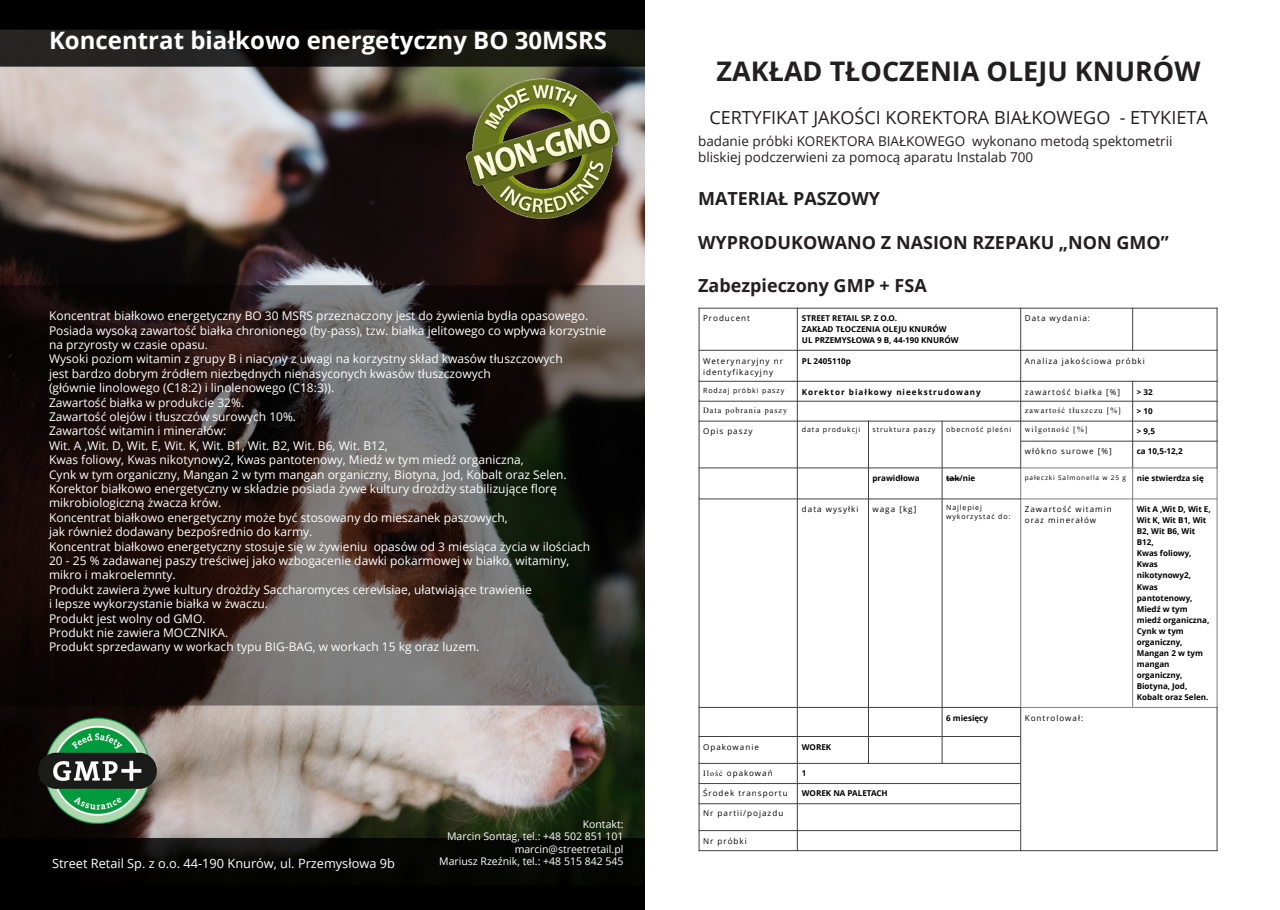
<style>
.page{position:relative;width:1280px;height:910px;background:#fff}
.page>*{position:absolute;margin:0;border:0;box-sizing:border-box;transform-origin:0 0}
.t1{font:700 27px "Open Sans";color:#231f20}
.t2{font:700 24px "Open Sans";color:#fff}
.t3{font:700 18px "Open Sans";color:#231f20}
.t4{font:18px "Open Sans";color:#231f20}
.t5{font:13.5px "Open Sans";color:#231f20}
.t6{font:12.75px "Open Sans";color:#fff}
.t7{font:12px "Open Sans";color:#fff}
.t8{font:10.5px "Open Sans";color:#fff}
.t9{font:700 8.1px/11.1px "Open Sans";color:#000}
.t10{font:8.1px/11.1px "Open Sans";letter-spacing:.125em;color:#000}
.t11{font:8.1px "Times New Roman";letter-spacing:.125em;color:#000}
.t12{font:700 8.1px "Open Sans";letter-spacing:.125em;color:#000}
.t13{font:7.05px/9.1px "Open Sans";letter-spacing:.125em;color:#000}
.t14{font:6.6px "Open Sans";letter-spacing:.125em;color:#000}
.s1{font-family:"Times New Roman"}
</style>
<div class="page">
<img style="left:0;top:0;width:645px;height:910px">
<svg style="left:946px;top:479px;width:14px;height:1px"></svg>
<hr style="left:797px;top:308px;width:1px;height:543px;background:#404040">
<hr style="left:868px;top:421px;width:1px;height:343px;background:#404040">
<hr style="left:942px;top:421px;width:1px;height:343px;background:#404040">
<hr style="left:1020px;top:308px;width:1px;height:160px;background:#404040">
<hr style="left:1020px;top:468px;width:1px;height:239px;background:#808080">
<hr style="left:1020px;top:707px;width:1px;height:144px;background:#404040">
<hr style="left:1132px;top:308px;width:1px;height:43px;background:#404040">
<hr style="left:1132px;top:381px;width:1px;height:87px;background:#404040">
<hr style="left:1132px;top:468px;width:1px;height:240px;background:#808080">
<hr style="left:698px;top:350px;width:519px;height:1px;background:#404040">
<hr style="left:698px;top:381px;width:519px;height:1px;background:#404040">
<hr style="left:698px;top:401px;width:519px;height:1px;background:#404040">
<hr style="left:698px;top:421px;width:519px;height:1px;background:#404040">
<hr style="left:1021px;top:441px;width:196px;height:1px;background:#404040">
<hr style="left:698px;top:468px;width:323px;height:1px;background:#404040">
<hr style="left:1021px;top:468px;width:196px;height:1px;background:#808080">
<hr style="left:698px;top:499px;width:323px;height:1px;background:#404040">
<hr style="left:1021px;top:499px;width:196px;height:1px;background:#808080">
<hr style="left:698px;top:707px;width:323px;height:1px;background:#404040">
<hr style="left:1021px;top:707px;width:196px;height:1px;background:#808080">
<hr style="left:698px;top:736px;width:322px;height:1px;background:#404040">
<hr style="left:698px;top:763px;width:322px;height:1px;background:#404040">
<hr style="left:698px;top:783px;width:322px;height:1px;background:#404040">
<hr style="left:698px;top:803px;width:322px;height:1px;background:#404040">
<hr style="left:698px;top:830px;width:322px;height:1px;background:#404040">
<hr style="left:699px;top:308px;width:1px;height:543px;background:#404040">
<hr style="left:1217px;top:308px;width:1px;height:160px;background:#404040">
<hr style="left:1217px;top:468px;width:1px;height:239px;background:#808080">
<hr style="left:1217px;top:707px;width:1px;height:144px;background:#404040">
<hr style="left:698px;top:308px;width:519px;height:1px;background:#404040">
<hr style="left:698px;top:850px;width:519px;height:1px;background:#404040">
<p class="t2" style="left:49px;top:24px;width:559px">Koncentrat białkowo energetyczny BO 30MSRS</p>
<p class="t7" style="left:49px;top:308px;width:541px">Koncentrat białkowo energetyczny BO 30 MSRS przeznaczony jest do żywienia bydła opasowego.</p>
<p class="t7" style="left:49px;top:322px;width:559px">Posiada wysoką zawartość białka chronionego (by-pass), tzw. białka jelitowego co wpływa korzystnie</p>
<p class="t7" style="left:49px;top:336px;width:160px">na przyrosty w czasie opasu.</p>
<p class="t7" style="left:49px;top:351px;width:515px">Wysoki poziom witamin z grupy B i niacyny z uwagi na korzystny skład kwasów tłuszczowych</p>
<p class="t7" style="left:49px;top:365px;width:443px">jest bardzo dobrym źródłem niezbędnych nienasyconych kwasów tłuszczowych</p>
<p class="t7" style="left:49px;top:380px;width:287px">(głównie linolowego (C18:2) i linolenowego (C18:3)).</p>
<p class="t7" style="left:49px;top:394px;width:197px">Zawartość białka w produkcie 32%.</p>
<p class="t7" style="left:49px;top:408px;width:249px">Zawartość olejów i tłuszczów surowych 10%.</p>
<p class="t7" style="left:49px;top:423px;width:179px">Zawartość witamin i minerałów:</p>
<p class="t7" style="left:49px;top:437px;width:340px">Wit. A ,Wit. D, Wit. E, Wit. K, Wit. B1, Wit. B2, Wit. B6, Wit. B12,</p>
<p class="t7" style="left:49px;top:452px;width:476px">Kwas foliowy, Kwas nikotynowy2, Kwas pantotenowy, Miedź w tym miedź organiczna,</p>
<p class="t7" style="left:49px;top:466px;width:519px">Cynk w tym organiczny, Mangan 2 w tym mangan organiczny, Biotyna, Jod, Kobalt oraz Selen.</p>
<p class="t7" style="left:49px;top:480px;width:509px">Korektor białkowo energetyczny w składzie posiada żywe kultury drożdży stabilizujące florę</p>
<p class="t7" style="left:49px;top:495px;width:174px">mikrobiologiczną żwacza krów.</p>
<p class="t7" style="left:49px;top:509px;width:460px">Koncentrat białkowo energetyczny może być stosowany do mieszanek paszowych,</p>
<p class="t7" style="left:49px;top:524px;width:265px">jak również dodawany bezpośrednio do karmy.</p>
<p class="t7" style="left:49px;top:538px;width:543px">Koncentrat białkowo energetyczny stosuje się w żywieniu opasów od 3 miesiąca życia w ilościach</p>
<p class="t7" style="left:49px;top:552px;width:522px">20 - 25 % zadawanej paszy treściwej jako wzbogacenie dawki pokarmowej w białko, witaminy,</p>
<p class="t7" style="left:49px;top:567px;width:128px">mikro i makroelemnty.</p>
<p class="t7" style="left:49px;top:581px;width:484px">Produkt zawiera żywe kultury drożdży Saccharomyces cerevisiae, ułatwiające trawienie</p>
<p class="t7" style="left:49px;top:596px;width:221px">i lepsze wykorzystanie białka w żwaczu.</p>
<p class="t7" style="left:49px;top:610px;width:158px">Produkt jest wolny od GMO.</p>
<p class="t7" style="left:49px;top:624px;width:181px">Produkt nie zawiera MOCZNIKA.</p>
<p class="t7" style="left:49px;top:639px;width:432px">Produkt sprzedawany w workach typu BIG-BAG, w workach 15 kg oraz luzem.</p>
<p class="t8" style="left:583px;top:817px;width:42px">Kontakt:</p>
<p class="t8" style="left:447px;top:829px;width:178px">Marcin Sontag, tel.: +48 502 851 101</p>
<p class="t8" style="left:515px;top:842px;width:110px">marcin@streetretail.pl</p>
<p class="t6" style="left:52px;top:855px;width:344px">Street Retail Sp. z o.o. 44-190 Knurów, ul. Przemysłowa 9b</p>
<p class="t8" style="left:439px;top:854px;width:186px">Mariusz Rzeźnik, tel.: +48 515 842 545</p>
<p class="t1" style="left:716px;top:52px;width:485px">ZAKŁAD TŁOCZENIA OLEJU KNURÓW</p>
<p class="t4" style="left:709px;top:106px;width:500px">CERTYFIKAT JAKOŚCI KOREKTORA BIAŁKOWEGO - ETYKIETA</p>
<p class="t5" style="left:698px;top:132px;width:476px">badanie próbki KOREKTORA BIAŁKOWEGO wykonano metodą spektometrii</p>
<p class="t5" style="left:698px;top:148px;width:337px">bliskiej podczerwieni za pomocą aparatu Instalab 700</p>
<p class="t3" style="left:698px;top:186px;width:184px">MATERIAŁ PASZOWY</p>
<p class="t3" style="left:698px;top:229px;width:472px">WYPRODUKOWANO Z NASION RZEPAKU „NON GMO”</p>
<p class="t3" style="left:698px;top:273px;width:230px">Zabezpieczony GMP + FSA</p>
<p class="t10" style="left:703px;top:313px;width:48px">Producent</p>
<p class="t9" style="left:802px;top:313px;width:158px">STREET RETAIL SP. Z O.O.<br>ZAKŁAD TŁOCZENIA OLEJU KNURÓW<br>UL PRZEMYSŁOWA 9 B, 44-190 KNURÓW</p>
<p class="t10" style="left:1025px;top:313px;width:67px">Data wydania:</p>
<p class="t10" style="left:703px;top:355px;width:81px">Weterynaryjny nr identyfikacyjny</p>
<p class="t9" style="left:802px;top:355px;width:51px">PL 2405110p</p>
<p class="t10" style="left:1025px;top:355px;width:122px">Analiza jakościowa próbki</p>
<p class="t13" style="left:703px;top:386px;width:83px">Rodzaj próbki paszy</p>
<p class="t12" style="left:802px;top:386px;width:180px">Korektor białkowy nieekstrudowany</p>
<p class="t10" style="left:1025px;top:386px;width:97px">zawartość białka [%]</p>
<p class="t9" style="left:1137px;top:386px;width:17px">&gt; 32</p>
<p class="t11" style="left:703px;top:405px;width:86px">Data pobrania paszy</p>
<p class="t11" style="left:1025px;top:405px;width:97px">zawartość tłuszczu [%]</p>
<p class="t9" style="left:1137px;top:405px;width:17px">&gt; 10</p>
<p class="t10" style="left:703px;top:426px;width:51px">Opis paszy</p>
<p class="t13" style="left:802px;top:425px;width:60px">data produkcji</p>
<p class="t13" style="left:872px;top:425px;width:64px">struktura paszy</p>
<p class="t13" style="left:946px;top:425px;width:66px">obecność pleśni</p>
<p class="t11" style="left:1025px;top:424px;width:64px">wilgotność [%]</p>
<p class="t9" style="left:1137px;top:426px;width:20px">&gt; 9,5</p>
<p class="t10" style="left:1025px;top:446px;width:89px">włókno surowe [%]</p>
<p class="t9" style="left:1137px;top:446px;width:48px">ca 10,5-12,2</p>
<p class="t9" style="left:872px;top:472px;width:49px">prawidłowa</p>
<p class="t9" style="left:946px;top:472px;width:31px">tak/nie</p>
<p class="t14" style="left:1025px;top:473px;width:103px">pałeczki Salmonella w 25 g</p>
<p class="t9" style="left:1137px;top:472px;width:69px">nie stwierdza się</p>
<p class="t10" style="left:802px;top:503px;width:58px">data wysyłki</p>
<p class="t10" style="left:872px;top:503px;width:45px">waga [kg]</p>
<p class="t13" style="left:946px;top:503px;width:66px">Najlepiej wykorzystać do:</p>
<p class="t10" style="left:1025px;top:503px;width:88px">Zawartość witamin oraz minerałów</p>
<p class="t9" style="left:1137px;top:503px;width:76px">Wit A ,Wit D, Wit E,<br>Wit K, Wit B1, Wit<br>B2, Wit B6, Wit<br>B12,<br>Kwas foliowy,<br>Kwas nikotynowy2,<br>Kwas pantotenowy,<br>Miedź w tym miedź organiczna,<br>Cynk w tym organiczny,<br>Mangan 2 w tym mangan organiczny,<br>Biotyna, Jod,<br>Kobalt oraz Selen.</p>
<p class="t9" style="left:946px;top:712px;width:43px">6 miesięcy</p>
<p class="t10" style="left:1025px;top:712px;width:60px">Kontrolował:</p>
<p class="t10" style="left:703px;top:741px;width:57px">Opakowanie</p>
<p class="t9" style="left:802px;top:741px;width:31px">WOREK</p>
<p class="t10" style="left:703px;top:767px;width:71px"><span class="s1">Ilość</span> opakowań</p>
<p class="t9" style="left:802px;top:767px;width:6px">1</p>
<p class="t10" style="left:703px;top:787px;width:86px">Środek transportu</p>
<p class="t9" style="left:802px;top:787px;width:87px">WOREK NA PALETACH</p>
<p class="t10" style="left:703px;top:808px;width:82px">Nr partii/pojazdu</p>
<p class="t10" style="left:703px;top:835px;width:45px">Nr próbki</p>
</div>
